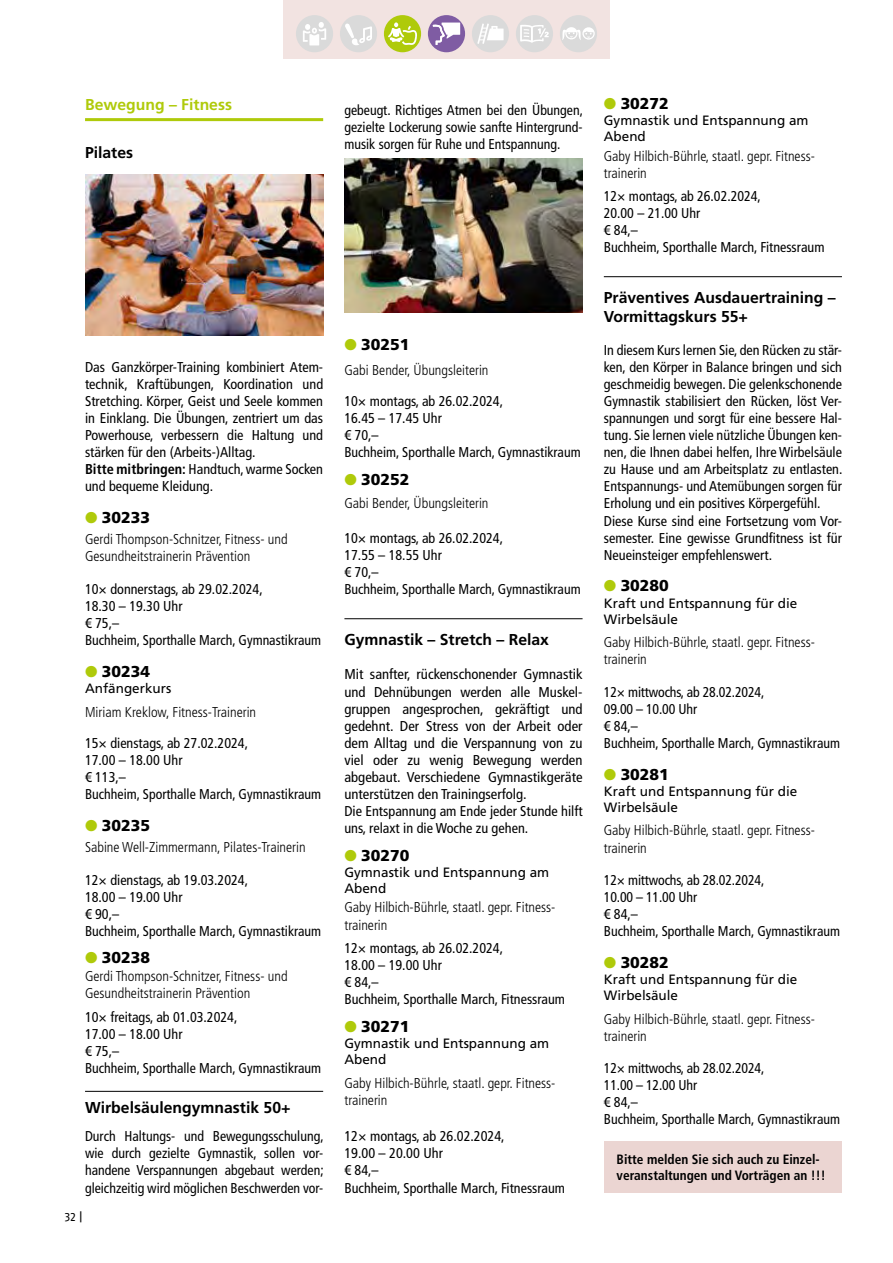
<style>
.page{position:relative;width:893px;height:1263px;background:#fff}
.page>*{position:absolute;margin:0;border:0;box-sizing:border-box;transform-origin:0 0}
.t1{font:700 15.75px/18.9px "Frutiger LT Std";color:#000}
.t2{font:900 15.75px "Frutiger LT Std";color:#000}
.t3{font:700 15.75px "Frutiger LT Std";color:#afca0a}
.t4{font:condensed 14.25px/17.1px "Frutiger LT Std";color:#000}
.t5{font:300 condensed 14.25px/17.1px "Frutiger LT Std";color:#000}
.t6{font:13.5px/16.2px "Frutiger LT Std";color:#000}
.t7{font:700 condensed 13.5px/16.2px "Frutiger LT Std";color:#000}
.t8{font:12px "Fago Pro";color:#000}
.s1{font-weight:700}
.s2{color:#afca0a}
</style>
<div class="page">
<div style="left:283px;top:0;width:327px;height:59px;background:#f2e3e1"></div>
<div style="left:296px;top:15px;width:37px;height:37px;background:#dadada;border-radius:50%"></div>
<svg style="left:303px;top:22px;width:23px;height:23px"></svg>
<div style="left:516px;top:15px;width:37px;height:37px;background:#dadada;border-radius:50%"></div>
<svg style="left:520px;top:25px;width:29px;height:18px"></svg>
<div style="left:340px;top:15px;width:37px;height:37px;background:#dadada;border-radius:50%"></div>
<svg style="left:345px;top:23px;width:27px;height:22px"></svg>
<div style="left:472px;top:15px;width:37px;height:37px;background:#dadada;border-radius:50%"></div>
<svg style="left:477px;top:24px;width:27px;height:20px"></svg>
<div style="left:560px;top:15px;width:37px;height:37px;background:#dadada;border-radius:50%"></div>
<svg style="left:562px;top:27px;width:33px;height:13px"></svg>
<div style="left:384px;top:15px;width:37px;height:37px;background:#afca0a;border-radius:50%"></div>
<svg style="left:388px;top:22px;width:29px;height:23px"></svg>
<div style="left:428px;top:15px;width:37px;height:37px;background:#7f5ca3;border-radius:50%"></div>
<svg style="left:433px;top:23px;width:27px;height:22px"></svg>
<hr style="left:85px;top:118px;width:238px;height:3px;background:#afca0a">
<hr style="left:85px;top:1091px;width:238px;height:1px;background:#000">
<img style="left:85px;top:175px;width:238px;height:160px">
<img style="left:344px;top:158px;width:239px;height:155px">
<hr style="left:344px;top:618px;width:239px;height:1px;background:#000">
<hr style="left:604px;top:276px;width:238px;height:1px;background:#000">
<div style="left:604px;top:1141px;width:238px;height:51px;background:#ebd5d2"></div>
<p class="t3" style="left:85px;top:95px;width:149px">Bewegung – Fitness</p>
<p class="t1" style="left:85px;top:143px;width:50px">Pilates</p>
<p class="t4" style="left:85px;top:358px;width:240px">Das Ganzkörper-Training kombiniert Atem&shy;technik, Kraftübungen, Koordination und Stretching. Körper, Geist und Seele kommen in Einklang. Die Übungen, zentriert um das Powerhouse, verbessern die Haltung und stärken für den (Arbeits-)Alltag.<br><span class="s1">Bitte mitbringen:</span> Handtuch, warme Socken und bequeme Kleidung.</p>
<p class="t2" style="left:85px;top:508px;width:67px"><span class="s2">●</span> 30233</p>
<p class="t5" style="left:85px;top:531px;width:204px">Gerdi Thompson-Schnitzer, Fitness- und<br>Gesundheitstrainerin Prävention</p>
<p class="t4" style="left:85px;top:580px;width:238px">10× donnerstags, ab 29.02.2024,<br>18.30 – 19.30 Uhr<br>€ 75,–<br>Buchheim, Sporthalle March, Gymnastikraum</p>
<p class="t2" style="left:85px;top:662px;width:67px"><span class="s2">●</span> 30234</p>
<p class="t6" style="left:85px;top:680px;width:88px">Anfängerkurs</p>
<p class="t5" style="left:85px;top:703px;width:173px">Miriam Kreklow, Fitness-Trainerin</p>
<p class="t4" style="left:85px;top:734px;width:238px">15× dienstags, ab 27.02.2024,<br>17.00 – 18.00 Uhr<br>€ 113,–<br>Buchheim, Sporthalle March, Gymnastikraum</p>
<p class="t2" style="left:85px;top:816px;width:67px"><span class="s2">●</span> 30235</p>
<p class="t5" style="left:85px;top:839px;width:222px">Sabine Well-Zimmermann, Pilates-Trainerin</p>
<p class="t4" style="left:85px;top:871px;width:238px">12× dienstags, ab 19.03.2024,<br>18.00 – 19.00 Uhr<br>€ 90,–<br>Buchheim, Sporthalle March, Gymnastikraum</p>
<p class="t2" style="left:85px;top:948px;width:67px"><span class="s2">●</span> 30238</p>
<p class="t5" style="left:85px;top:967px;width:204px">Gerdi Thompson-Schnitzer, Fitness- und<br>Gesundheitstrainerin Prävention</p>
<p class="t4" style="left:85px;top:1008px;width:238px">10× freitags, ab 01.03.2024,<br>17.00 – 18.00 Uhr<br>€ 75,–<br>Buchheim, Sporthalle March, Gymnastikraum</p>
<p class="t1" style="left:85px;top:1098px;width:207px">Wirbelsäulengymnastik 50+</p>
<p class="t4" style="left:85px;top:1128px;width:240px;text-align:justify">Durch Haltungs- und Bewegungsschulung, wie durch gezielte Gymnastik, sollen vor&shy;handene Verspannungen abgebaut werden; gleichzeitig wird möglichen Beschwerden vor-</p>
<p class="t8" style="left:65px;top:1210px;width:19px">32 |</p>
<p class="t4" style="left:344px;top:102px;width:240px;text-align:justify">gebeugt. Richtiges Atmen bei den Übungen, gezielte Lockerung sowie sanfte Hintergrund&shy;musik sorgen für Ruhe und Entspannung.</p>
<p class="t2" style="left:344px;top:334px;width:67px"><span class="s2">●</span> 30251</p>
<p class="t5" style="left:344px;top:362px;width:146px">Gabi Bender, Übungsleiterin</p>
<p class="t4" style="left:344px;top:392px;width:238px">10× montags, ab 26.02.2024,<br>16.45 – 17.45 Uhr<br>€ 70,–<br>Buchheim, Sporthalle March, Gymnastikraum</p>
<p class="t2" style="left:344px;top:469px;width:67px"><span class="s2">●</span> 30252</p>
<p class="t5" style="left:344px;top:495px;width:146px">Gabi Bender, Übungsleiterin</p>
<p class="t4" style="left:344px;top:529px;width:238px">10× montags, ab 26.02.2024,<br>17.55 – 18.55 Uhr<br>€ 70,–<br>Buchheim, Sporthalle March, Gymnastikraum</p>
<p class="t1" style="left:344px;top:631px;width:206px">Gymnastik – Stretch – Relax</p>
<p class="t4" style="left:344px;top:666px;width:240px">Mit sanfter, rückenschonender Gymnastik und Dehnübungen werden alle Muskel&shy;gruppen angesprochen, gekräftigt und gedehnt. Der Stress von der Arbeit oder dem Alltag und die Verspannung von zu viel oder zu wenig Bewegung werden abgebaut. Verschiedene Gymnastikgeräte unterstützen den Trainingserfolg.<br>Die Entspannung am Ende jeder Stunde hilft uns, relaxt in die Woche zu gehen.</p>
<p class="t2" style="left:344px;top:846px;width:67px"><span class="s2">●</span> 30270</p>
<p class="t6" style="left:344px;top:864px;width:206px">Gymnastik und Entspannung am<br>Abend</p>
<p class="t5" style="left:344px;top:899px;width:213px">Gaby Hilbich-Bührle, staatl. gepr. Fitness&shy;trainerin</p>
<p class="t4" style="left:344px;top:940px;width:222px">12× montags, ab 26.02.2024,<br>18.00 – 19.00 Uhr<br>€ 84,–<br>Buchheim, Sporthalle March, Fitnessraum</p>
<p class="t2" style="left:344px;top:1017px;width:67px"><span class="s2">●</span> 30271</p>
<p class="t6" style="left:344px;top:1035px;width:206px">Gymnastik und Entspannung am<br>Abend</p>
<p class="t5" style="left:344px;top:1074px;width:213px">Gaby Hilbich-Bührle, staatl. gepr. Fitness&shy;trainerin</p>
<p class="t4" style="left:344px;top:1128px;width:222px">12× montags, ab 26.02.2024,<br>19.00 – 20.00 Uhr<br>€ 84,–<br>Buchheim, Sporthalle March, Fitnessraum</p>
<p class="t2" style="left:604px;top:94px;width:67px"><span class="s2">●</span> 30272</p>
<p class="t6" style="left:604px;top:112px;width:206px">Gymnastik und Entspannung am<br>Abend</p>
<p class="t5" style="left:604px;top:147px;width:213px">Gaby Hilbich-Bührle, staatl. gepr. Fitness&shy;trainerin</p>
<p class="t4" style="left:604px;top:187px;width:222px">12× montags, ab 26.02.2024,<br>20.00 – 21.00 Uhr<br>€ 84,–<br>Buchheim, Sporthalle March, Fitnessraum</p>
<p class="t1" style="left:604px;top:289px;width:233px">Präventives Ausdauertraining –<br>Vormittagskurs 55+</p>
<p class="t4" style="left:604px;top:341px;width:240px">In diesem Kurs lernen Sie, den Rücken zu stär&shy;ken, den Körper in Balance bringen und sich geschmeidig bewegen. Die gelenkschonende Gymnastik stabilisiert den Rücken, löst Ver&shy;spannungen und sorgt für eine bessere Hal&shy;tung. Sie lernen viele nützliche Übungen ken&shy;nen, die Ihnen dabei helfen, Ihre Wirbelsäule zu Hause und am Arbeitsplatz zu entlasten.<br>Entspannungs- und Atemübungen sorgen für Erholung und ein positives Körpergefühl.<br>Diese Kurse sind eine Fortsetzung vom Vor&shy;semester. Eine gewisse Grundfitness ist für Neueinsteiger empfehlenswert.</p>
<p class="t2" style="left:604px;top:576px;width:67px"><span class="s2">●</span> 30280</p>
<p class="t6" style="left:604px;top:595px;width:195px">Kraft und Entspannung für die<br>Wirbelsäule</p>
<p class="t5" style="left:604px;top:634px;width:213px">Gaby Hilbich-Bührle, staatl. gepr. Fitness&shy;trainerin</p>
<p class="t4" style="left:604px;top:683px;width:238px">12× mittwochs, ab 28.02.2024,<br>09.00 – 10.00 Uhr<br>€ 84,–<br>Buchheim, Sporthalle March, Gymnastikraum</p>
<p class="t2" style="left:604px;top:764px;width:67px"><span class="s2">●</span> 30281</p>
<p class="t6" style="left:604px;top:783px;width:195px">Kraft und Entspannung für die<br>Wirbelsäule</p>
<p class="t5" style="left:604px;top:822px;width:213px">Gaby Hilbich-Bührle, staatl. gepr. Fitness&shy;trainerin</p>
<p class="t4" style="left:604px;top:871px;width:238px">12× mittwochs, ab 28.02.2024,<br>10.00 – 11.00 Uhr<br>€ 84,–<br>Buchheim, Sporthalle March, Gymnastikraum</p>
<p class="t2" style="left:604px;top:953px;width:67px"><span class="s2">●</span> 30282</p>
<p class="t6" style="left:604px;top:971px;width:195px">Kraft und Entspannung für die<br>Wirbelsäule</p>
<p class="t5" style="left:604px;top:1010px;width:213px">Gaby Hilbich-Bührle, staatl. gepr. Fitness&shy;trainerin</p>
<p class="t4" style="left:604px;top:1059px;width:238px">12× mittwochs, ab 28.02.2024,<br>11.00 – 12.00 Uhr<br>€ 84,–<br>Buchheim, Sporthalle March, Gymnastikraum</p>
<p class="t7" style="left:617px;top:1151px;width:211px">Bitte melden Sie sich auch zu Einzel&shy;veranstaltungen und Vorträgen an !!!</p>
</div>
